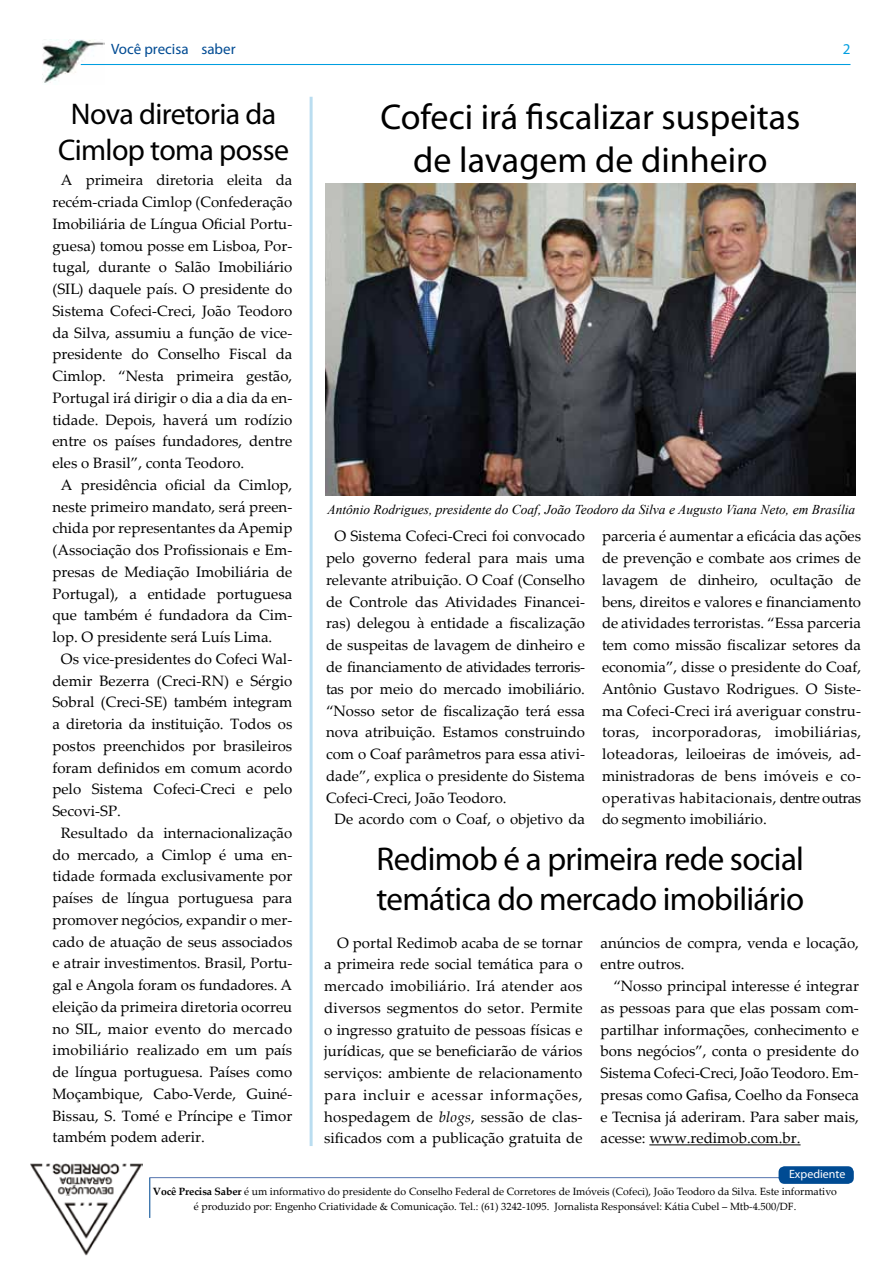
<style>
.page{position:relative;width:893px;height:1263px;background:#fff}
.page>*{position:absolute;margin:0;border:0;box-sizing:border-box;transform-origin:0 0}
.t1{font:36px/43.2px "Myriad Pro";color:#000;text-align:center}
.t2{font:33px/39.6px "Myriad Pro";letter-spacing:-.02em;color:#000}
.t3{font:30px/36px "Myriad Pro";letter-spacing:-.02em;color:#000;text-align:center}
.t4{font:15px/21.8px "Palatino Linotype";color:#000;text-align:justify}
.t5{font:15px "Palatino Linotype";letter-spacing:.02em;color:#000}
.t6{font:15px "Palatino Linotype";letter-spacing:-.03em;color:#000}
.t7{font:15px "Myriad Pro";color:#004b93}
.t8{font:15px "Myriad Pro";color:#009ee0}
.t9{font:italic 13.5px "Times New Roman";color:#000}
.t10{font:12px "Myriad Pro";color:#fff}
.t11{font:10.5px/15px "Palatino Linotype";color:#000;text-align:center}
.s1{font-style:italic}
.s2{font-weight:700}
</style>
<div class="page">
<img style="left:30px;top:1163px;width:112px;height:93px">
<hr style="left:149px;top:1177px;width:701px;height:1px;background:#5575af">
<img style="left:43px;top:39px;width:61px;height:44px">
<hr style="left:81px;top:64px;width:769px;height:1px;background:#009ee0">
<hr style="left:149px;top:1178px;width:1px;height:40px;background:#004b93">
<hr style="left:310px;top:97px;width:3px;height:1049px;background:#baddf0">
<hr style="left:649px;top:1144px;width:152px;height:1px;background:#000">
<div style="left:778px;top:1166px;width:76px;height:18px;background:#004b93;border-radius:6px"></div>
<img style="left:325px;top:184px;width:531px;height:311px">
<p class="t7" style="left:111px;top:39px;width:126px">Você precisa saber</p>
<p class="t8" style="left:843px;top:39px;width:9px">2</p>
<h3 class="t3" style="left:58px;top:96px;width:233px">Nova diretoria da<br>Cimlop toma posse</h3>
<p class="t4" style="left:61px;top:169px;width:233px">A primeira diretoria eleita da</p>
<p class="t4" style="left:52px;top:191px;width:241px">recém-criada Cimlop (Confederação</p>
<p class="t4" style="left:52px;top:212px;width:241px">Imobiliária de Língua Oficial Portu-</p>
<p class="t4" style="left:52px;top:234px;width:241px">guesa) tomou posse em Lisboa, Por-</p>
<p class="t4" style="left:52px;top:256px;width:241px">tugal, durante o Salão Imobiliário</p>
<p class="t4" style="left:52px;top:278px;width:241px">(SIL) daquele país. O presidente do</p>
<p class="t4" style="left:52px;top:299px;width:241px">Sistema Cofeci-Creci, João Teodoro</p>
<p class="t4" style="left:52px;top:321px;width:241px">da Silva, assumiu a função de vice-</p>
<p class="t4" style="left:52px;top:343px;width:241px">presidente do Conselho Fiscal da</p>
<p class="t4" style="left:52px;top:365px;width:241px">Cimlop. “Nesta primeira gestão,</p>
<p class="t4" style="left:52px;top:386px;width:241px">Portugal irá dirigir o dia a dia da en-</p>
<p class="t4" style="left:52px;top:408px;width:241px">tidade. Depois, haverá um rodízio</p>
<p class="t4" style="left:52px;top:430px;width:241px">entre os países fundadores, dentre</p>
<p class="t4" style="left:52px;top:452px;width:193px">eles o Brasil”, conta Teodoro.</p>
<p class="t4" style="left:61px;top:473px;width:233px">A presidência oficial da Cimlop,</p>
<p class="t4" style="left:52px;top:495px;width:241px">neste primeiro mandato, será preen-</p>
<p class="t4" style="left:52px;top:517px;width:241px">chida por representantes da Apemip</p>
<p class="t4" style="left:52px;top:539px;width:241px">(Associação dos Profissionais e Em-</p>
<p class="t4" style="left:52px;top:560px;width:241px">presas de Mediação Imobiliária de</p>
<p class="t4" style="left:52px;top:582px;width:241px">Portugal), a entidade portuguesa</p>
<p class="t4" style="left:52px;top:604px;width:241px">que também é fundadora da Cim-</p>
<p class="t4" style="left:52px;top:626px;width:221px">lop. O presidente será Luís Lima.</p>
<p class="t4" style="left:61px;top:647px;width:233px">Os vice-presidentes do Cofeci Wal-</p>
<p class="t4" style="left:52px;top:669px;width:241px">demir Bezerra (Creci-RN) e Sérgio</p>
<p class="t4" style="left:52px;top:691px;width:241px">Sobral (Creci-SE) também integram</p>
<p class="t4" style="left:52px;top:713px;width:241px">a diretoria da instituição. Todos os</p>
<p class="t4" style="left:52px;top:734px;width:241px">postos preenchidos por brasileiros</p>
<p class="t4" style="left:52px;top:756px;width:241px">foram definidos em comum acordo</p>
<p class="t4" style="left:52px;top:778px;width:241px">pelo Sistema Cofeci-Creci e pelo</p>
<p class="t4" style="left:52px;top:800px;width:70px">Secovi-SP.</p>
<p class="t4" style="left:61px;top:821px;width:233px">Resultado da internacionalização</p>
<p class="t4" style="left:52px;top:843px;width:241px">do mercado, a Cimlop é uma en-</p>
<p class="t4" style="left:52px;top:865px;width:241px">tidade formada exclusivamente por</p>
<p class="t4" style="left:52px;top:887px;width:241px">países de língua portuguesa para</p>
<p class="t4" style="left:52px;top:908px;width:241px">promover negócios, expandir o mer-</p>
<p class="t4" style="left:52px;top:930px;width:241px">cado de atuação de seus associados</p>
<p class="t4" style="left:52px;top:952px;width:241px">e atrair investimentos. Brasil, Portu-</p>
<p class="t4" style="left:52px;top:974px;width:241px">gal e Angola foram os fundadores. A</p>
<p class="t4" style="left:52px;top:995px;width:241px">eleição da primeira diretoria ocorreu</p>
<p class="t5" style="left:52px;top:1018px;width:241px">no SIL, maior evento do mercado</p>
<p class="t5" style="left:52px;top:1040px;width:241px">imobiliário realizado em um país</p>
<p class="t4" style="left:52px;top:1061px;width:241px">de língua portuguesa. Países como</p>
<p class="t4" style="left:52px;top:1082px;width:241px">Moçambique, Cabo-Verde, Guiné-</p>
<p class="t4" style="left:52px;top:1104px;width:241px">Bissau, S. Tomé e Príncipe e Timor</p>
<p class="t4" style="left:52px;top:1126px;width:154px">também podem aderir.</p>
<h1 class="t1" style="left:380px;top:95px;width:421px">Cofeci irá fiscalizar suspeitas de lavagem de dinheiro</h1>
<p class="t9" style="left:327px;top:500px;width:529px">Antônio Rodrigues, presidente do Coaf, João Teodoro da Silva e Augusto Viana Neto, em Brasília</p>
<p class="t4" style="left:334px;top:525px;width:252px">O Sistema Cofeci-Creci foi convocado</p>
<p class="t4" style="left:326px;top:547px;width:261px">pelo governo federal para mais uma</p>
<p class="t4" style="left:326px;top:568px;width:261px">relevante atribuição. O Coaf (Conselho</p>
<p class="t4" style="left:326px;top:590px;width:261px">de Controle das Atividades Financei-</p>
<p class="t4" style="left:326px;top:612px;width:261px">ras) delegou à entidade a fiscalização</p>
<p class="t4" style="left:326px;top:634px;width:261px">de suspeitas de lavagem de dinheiro e</p>
<p class="t6" style="left:326px;top:656px;width:261px">de financiamento de atividades terroris-</p>
<p class="t4" style="left:326px;top:677px;width:261px">tas por meio do mercado imobiliário.</p>
<p class="t4" style="left:326px;top:699px;width:261px">“Nosso setor de fiscalização terá essa</p>
<p class="t4" style="left:326px;top:721px;width:261px">nova atribuição. Estamos construindo</p>
<p class="t4" style="left:326px;top:742px;width:261px">com o Coaf parâmetros para essa ativi-</p>
<p class="t4" style="left:326px;top:764px;width:261px">dade”, explica o presidente do Sistema</p>
<p class="t4" style="left:326px;top:786px;width:182px">Cofeci-Creci, João Teodoro.</p>
<p class="t4" style="left:334px;top:808px;width:252px">De acordo com o Coaf, o objetivo da</p>
<p class="t4" style="left:602px;top:525px;width:261px">parceria é aumentar a eficácia das ações de prevenção e combate aos crimes de lavagem de dinheiro, ocultação de bens, direitos e valores e financiamento de atividades terroristas. “Essa parceria tem como missão fiscalizar setores da economia”, disse o presidente do Coaf, Antônio Gustavo Rodrigues. O Siste&shy;ma Cofeci-Creci irá averiguar constru&shy;toras, incorporadoras, imobiliárias, loteadoras, leiloeiras de imóveis, ad&shy;ministradoras de bens imóveis e co&shy;operativas habitacionais, dentre outras do segmento imobiliário.</p>
<h2 class="t2" style="left:376px;top:838px;width:429px">Redimob é a primeira rede social temática do mercado imobiliário</h2>
<p class="t4" style="left:324px;top:931px;width:260px;text-indent:13px">O portal Redimob acaba de se tornar a primeira rede social temática para o mercado imobiliário. Irá atender aos diversos segmentos do setor. Permite o ingresso gratuito de pessoas físicas e jurídicas, que se beneficiarão de vários serviços: ambiente de relacionamento para incluir e acessar informações, hospedagem de <span class="s1">blogs</span>, sessão de clas&shy;sificados com a publicação gratuita de</p>
<p class="t4" style="left:601px;top:931px;width:260px">anúncios de compra, venda e locação, entre outros.</p>
<p class="t4" style="left:601px;top:974px;width:260px;text-indent:13px">“Nosso principal interesse é integrar as pessoas para que elas possam com&shy;partilhar informações, conhecimento e bons negócios”, conta o presidente do Sistema Cofeci-Creci, João Teodoro. Em&shy;presas como Gafisa, Coelho da Fonseca e Tecnisa já aderiram. Para saber mais, acesse: www.redimob.com.br.</p>
<p class="t10" style="left:789px;top:1167px;width:58px">Expediente</p>
<p class="t11" style="left:153px;top:1183px;width:686px"><span class="s2">Você Precisa Saber</span> é um informativo do presidente do Conselho Federal de Corretores de Imóveis (Cofeci), João Teodoro da Silva. Este informativo é produzido por: Engenho Criatividade &amp; Comunicação. Tel.: (61) 3242-1095. Jornalista Responsável: Kátia Cubel – Mtb-4.500/DF.</p>
</div>
